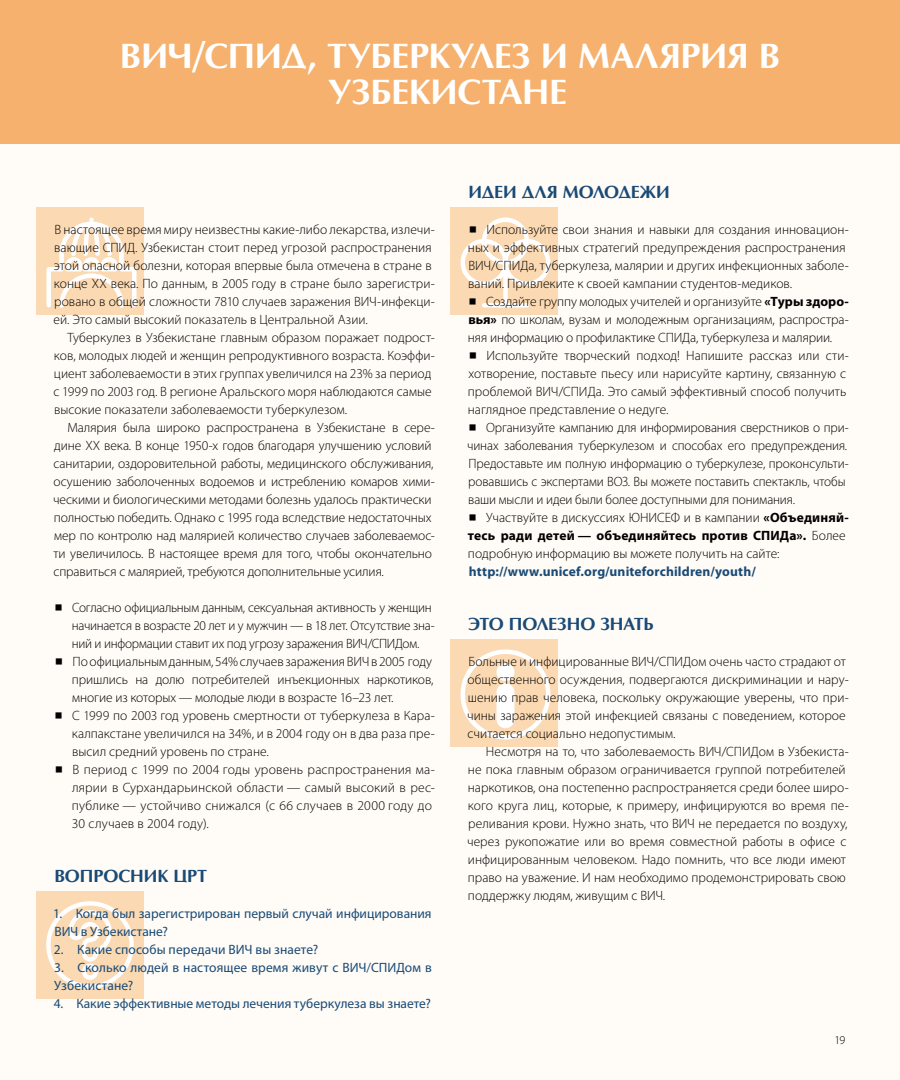
<style>
.page{position:relative;width:900px;height:1080px;background:#fff}
.page>*{position:absolute;margin:0;border:0;box-sizing:border-box;transform-origin:0 0}
.t1{font:700 36px "AG Opus";color:#fff}
.t2{font:700 18px "AG Opus";letter-spacing:-.005em;color:#1a4b76}
.t3{font:300 13.5px/18px "Myriad Pro";color:#000}
.t4{font:13.5px/18px "Myriad Pro";color:#1a4b76}
.t5{font:700 13.5px "Myriad Pro";letter-spacing:.01em;color:#1a4b76}
.t6{font:300 12px "Myriad Pro";color:#000}
.s1{font-weight:700}
</style>
<div class="page">
<div style="left:450px;top:207px;width:108px;height:108px;background:#fbd9b2"></div>
<div style="left:36px;top:891px;width:108px;height:108px;background:#fbd9b2"></div>
<svg style="left:46px;top:901px;width:88px;height:88px"></svg>
<div style="left:36px;top:207px;width:108px;height:108px;background:#fbd9b2"></div>
<svg style="left:46px;top:218px;width:91px;height:90px"></svg>
<div style="left:450px;top:639px;width:108px;height:108px;background:#fbd9b2"></div>
<div style="left:460px;top:650px;width:90px;height:90px;border:4px solid #fff;border-radius:50%"></div>
<div style="left:499px;top:665px;width:13px;height:14px;background:#fff;border-radius:50%"></div>
<div style="left:496px;top:663px;width:18px;height:18px;border:4px solid #fff;border-radius:50%"></div>
<div style="left:499px;top:686px;width:13px;height:40px;background:#fff;border-radius:7px"></div>
<div style="left:496px;top:683px;width:18px;height:45px;border:4px solid #fff;border-radius:7px"></div>
<div style="left:0;top:0;width:900px;height:144px;background:#f5b16d"></div>
<svg style="left:460px;top:217px;width:91px;height:91px"></svg>
<h1 class="t1" style="left:120px;top:35px;width:229px">ВИ Ч/СПИД, ТУБЕРКУЛЕЗ</h1>
<h1 class="t1" style="left:541px;top:35px;width:63px">И МАЛЯРИЯ</h1>
<h1 class="t1" style="left:759px;top:35px;width:19px">В</h1>
<h1 class="t1" style="left:328px;top:71px;width:23px">УЗБЕКИСТАНЕ</h1>
<p class="t3" style="left:54px;top:220px;width:383px">В настоящее время миру неизвестны какие-либо лекарства, излечи&shy;вающие СПИД. Узбекистан стоит перед угрозой распространения этой опасной болезни, которая впервые была отмечена в стране в конце ХХ века. По данным, в 2005 году в стране было зарегистри&shy;ровано в общей сложности 7810 случаев заражения ВИЧ-инфекци&shy;ей. Это самый высокий показатель в Центральной Азии.</p>
<p class="t3" style="left:54px;top:328px;width:383px;text-indent:14px">Туберкулез в Узбекистане главным образом поражает подрост&shy;ков, молодых людей и женщин репродуктивного возраста. Коэффи&shy;циент заболеваемости в этих группах увеличился на 23% за период с 1999 по 2003 год. В регионе Аральского моря наблюдаются самые высокие показатели заболеваемости туберкулезом.</p>
<p class="t3" style="left:53px;top:418px;width:383px;text-indent:14px">Малярия была широко распространена в Узбекистане в сере&shy;дине ХХ века. В конце 1950-х годов благодаря улучшению условий санитарии, оздоровительной работы, медицинского обслуживания, осушению заболоченных водоемов и истреблению комаров хими&shy;ческими и биологическими методами болезнь удалось практически полностью победить. Однако с 1995 года вследствие недостаточных мер по контролю над малярией количество случаев заболеваемос&shy;ти увеличилось. В настоящее время для того, чтобы окончательно справиться с малярией, требуются дополнительные усилия.</p>
<p class="t3" style="left:72px;top:598px;width:365px">Согласно официальным данным, сексуальная активность у женщин начинается в возрасте 20 лет и у мужчин — в 18 лет. Отсутствие зна&shy;ний и информации ставит их под угрозу заражения ВИЧ/СПИДом.<br>По официальным данным, 54% случаев заражения ВИЧ в 2005 году пришлись на долю потребителей инъекционных наркотиков, многие из которых — молодые люди в возрасте 16–23 лет.<br>С 1999 по 2003 год уровень смертности от туберкулеза в Кара&shy;калпакстане увеличился на 34%, и в 2004 году он в два раза пре&shy;высил средний уровень по стране.<br>В период с 1999 по 2004 годы уровень распространения ма&shy;лярии в Сурхандарьинской области — самый высокий в рес&shy;публике — устойчиво снижался (с 66 случаев в 2000 году до 30 случаев в 2004 году).</p>
<h2 class="t2" style="left:54px;top:865px;width:53px">ВОПРОСНИК</h2>
<h2 class="t2" style="left:173px;top:865px;width:24px">ЦРТ</h2>
<p class="t4" style="left:53px;top:904px;width:380px">1. Когда был зарегистрирован первый случай инфицирования<br>ВИЧ в Узбекистане?</p>
<p class="t4" style="left:54px;top:940px;width:266px">2. Какие способы передачи ВИЧ вы знаете?</p>
<p class="t4" style="left:54px;top:958px;width:379px">3. Сколько людей в настоящее время живут с ВИЧ/СПИДом в<br>Узбекистане?</p>
<p class="t4" style="left:54px;top:994px;width:379px">4. Какие эффективные методы лечения туберкулеза вы знаете?</p>
<h2 class="t2" style="left:468px;top:181px;width:13px">ИДЕИ</h2>
<h2 class="t2" style="left:522px;top:181px;width:13px">ДЛЯ</h2>
<h2 class="t2" style="left:563px;top:181px;width:15px">МОЛОДЕЖИ</h2>
<p class="t3" style="left:468px;top:220px;width:382px;text-indent:19px">Используйте свои знания и навыки для создания инновацион&shy;ных и эффективных стратегий предупреждения распространения ВИЧ/СПИДа, туберкулеза, малярии и других инфекционных заболе&shy;ваний. Привлеките к своей кампании студентов-медиков.</p>
<p class="t3" style="left:468px;top:292px;width:382px;text-align:justify;text-indent:18px">Создайте группу молодых учителей и организуйте <span class="s1">«Туры здоро&shy;вья»</span> по школам, вузам и молодежным организациям, распростра&shy;няя информацию о профилактике СПИДа, туберкулеза и малярии.</p>
<p class="t3" style="left:468px;top:346px;width:382px;text-indent:19px">Используйте творческий подход! Напишите рассказ или сти&shy;хотворение, поставьте пьесу или нарисуйте картину, связанную с проблемой ВИЧ/СПИДа. Это самый эффективный способ получить наглядное представление о недуге.</p>
<p class="t3" style="left:467px;top:418px;width:383px;text-indent:19px">Организуйте кампанию для информирования сверстников о при&shy;чинах заболевания туберкулезом и способах его предупреждения.<br>Предоставьте им полную информацию о туберкулезе, проконсульти&shy;ровавшись с экспертами ВОЗ. Вы можете поставить спектакль, чтобы ваши мысли и идеи были более доступными для понимания.</p>
<p class="t3" style="left:468px;top:508px;width:382px;text-indent:18px">Участвуйте в дискуссиях ЮНИСЕФ и в кампании <span class="s1">«Объединяй&shy;тесь ради детей — объединяйтесь против СПИДа».</span> Более подробную информацию вы можете получить на сайте:</p>
<p class="t5" style="left:469px;top:563px;width:288px">http://www.unicef.org/uniteforchildren/youth/</p>
<h2 class="t2" style="left:468px;top:613px;width:68px">ЭТО ПОЛЕЗНО</h2>
<h2 class="t2" style="left:600px;top:613px;width:12px">ЗНАТЬ</h2>
<p class="t3" style="left:467px;top:652px;width:383px">Больные и инфицированные ВИЧ/СПИДом очень часто страдают от общественного осуждения, подвергаются дискриминации и нару&shy;шению прав человека, поскольку окружающие уверены, что при&shy;чины заражения этой инфекцией связаны с поведением, которое считается социально недопустимым.</p>
<p class="t3" style="left:467px;top:742px;width:383px;text-indent:19px">Несмотря на то, что заболеваемость ВИЧ/СПИДом в Узбекиста&shy;не пока главным образом ограничивается группой потребителей наркотиков, она постепенно распространяется среди более широ&shy;кого круга лиц, которые, к примеру, инфицируются во время пе&shy;реливания крови. Нужно знать, что ВИЧ не передается по воздуху, через рукопожатие или во время совместной работы в офисе с инфицированным человеком. Надо помнить, что все люди имеют право на уважение. И нам необходимо продемонстрировать свою под-держку людям, живущим с ВИЧ.</p>
<p class="t6" style="left:834px;top:1033px;width:13px">19</p>
</div>
